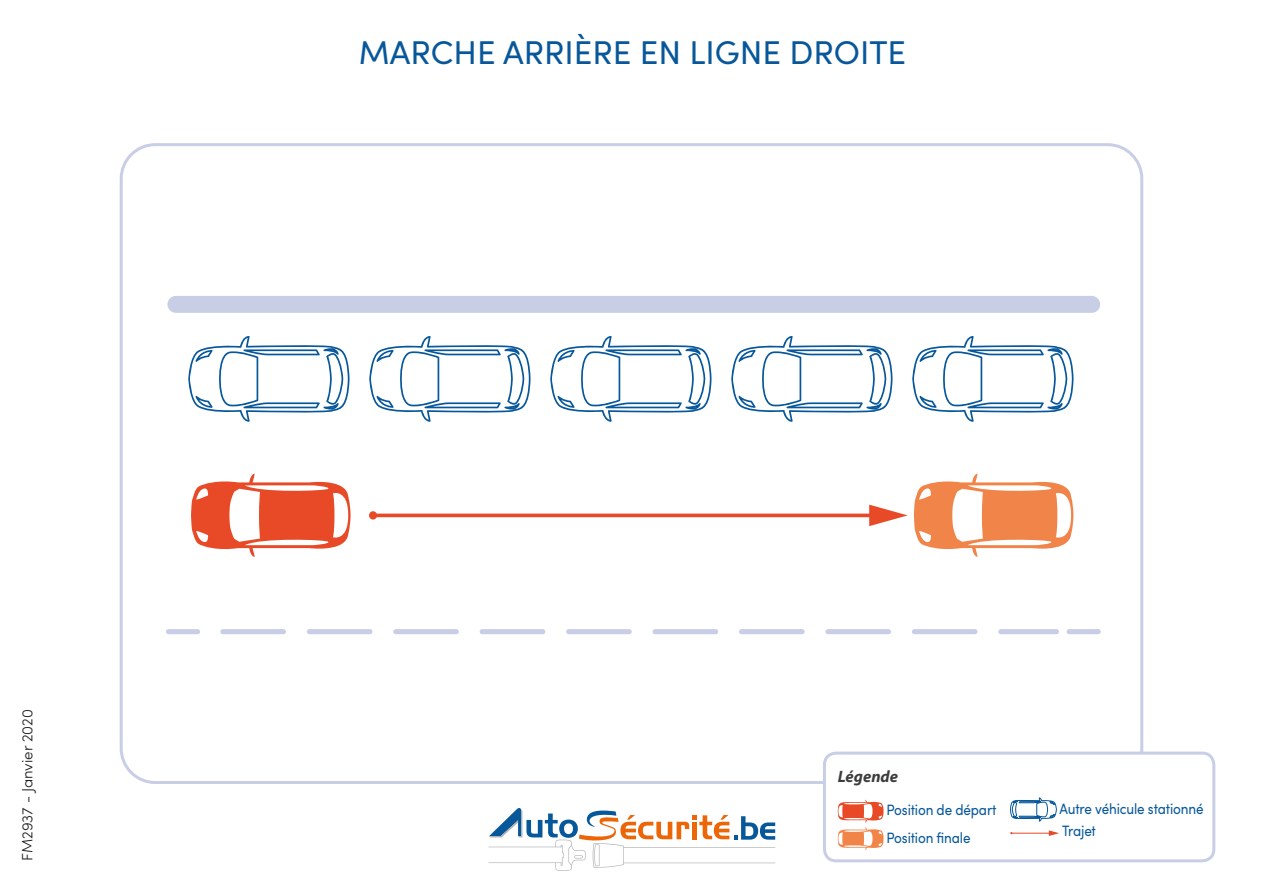
<style>
.page{position:relative;width:1263px;height:893px;background:#fff}
.page>*{position:absolute;margin:0;border:0;box-sizing:border-box;transform-origin:0 0}
.t1{font:33px "Sofia Pro";color:#07579a}
.t2{font:italic 700 16.5px "Myriad Pro";color:#3c3c3b}
.t3{font:15px/27.9px "Sofia Pro";letter-spacing:-.01em;color:#07579a;scale:.9 1}
.t4{font:300 15px "Sofia Pro";color:#1d1d1b}
</style>
<div class="page">
<div style="left:823px;top:752px;width:392px;height:110px;border:3px solid #c8cee6;border-radius:12px"></div>
<svg style="left:838px;top:800px;width:45px;height:50px"></svg>
<svg style="left:1010px;top:797px;width:47px;height:25px"></svg>
<svg style="left:1010px;top:830px;width:49px;height:6px"></svg>
<svg style="left:912px;top:336px;width:161px;height:86px"></svg>
<svg style="left:731px;top:336px;width:161px;height:86px"></svg>
<svg style="left:550px;top:336px;width:161px;height:86px"></svg>
<svg style="left:369px;top:336px;width:161px;height:86px"></svg>
<svg style="left:188px;top:336px;width:161px;height:86px"></svg>
<svg style="left:914px;top:473px;width:159px;height:84px"></svg>
<svg style="left:191px;top:473px;width:160px;height:84px"></svg>
<hr style="left:371px;top:514px;width:507px;height:3px;background:#e84926;border-radius:2px">
<svg style="left:869px;top:505px;width:39px;height:21px"></svg>
<div style="left:369px;top:511px;width:8px;height:9px;background:#e84926;border-radius:50%"></div>
<div style="left:167px;top:296px;width:933px;height:17px;background:#c8cee6;border-radius:8px"></div>
<div style="left:166px;top:629px;width:34px;height:5px;background:#c8cee6;border-radius:3px"></div>
<div style="left:220px;top:629px;width:66px;height:5px;background:#c8cee6;border-radius:3px"></div>
<div style="left:307px;top:629px;width:65px;height:5px;background:#c8cee6;border-radius:3px"></div>
<div style="left:393px;top:629px;width:66px;height:5px;background:#c8cee6;border-radius:3px"></div>
<div style="left:480px;top:629px;width:65px;height:5px;background:#c8cee6;border-radius:3px"></div>
<div style="left:566px;top:629px;width:66px;height:5px;background:#c8cee6;border-radius:3px"></div>
<div style="left:653px;top:629px;width:65px;height:5px;background:#c8cee6;border-radius:3px"></div>
<div style="left:739px;top:629px;width:66px;height:5px;background:#c8cee6;border-radius:3px"></div>
<div style="left:825px;top:629px;width:66px;height:5px;background:#c8cee6;border-radius:3px"></div>
<div style="left:912px;top:629px;width:65px;height:5px;background:#c8cee6;border-radius:3px"></div>
<div style="left:998px;top:629px;width:61px;height:5px;background:#c8cee6;border-radius:3px"></div>
<div style="left:1066px;top:629px;width:35px;height:5px;background:#c8cee6;border-radius:3px"></div>
<svg style="left:488px;top:808px;width:287px;height:63px"></svg>
<p class="t4" style="left:16px;top:861px;width:153px;rotate:-90deg">FM2937 - Janvier 2020</p>
<h1 class="t1" style="left:359px;top:29px;width:549px">MARCHE ARRIÈRE EN LIGNE DROITE</h1>
<p class="t2" style="left:838px;top:767px;width:62px">Légende</p>
<p class="t3" style="left:886px;top:795px;width:124px">Position de départ<br>Position finale</p>
<p class="t3" style="left:1059px;top:796px;width:162px;line-height:22.5px">Autre véhicule stationné<br>Trajet</p>
</div>
